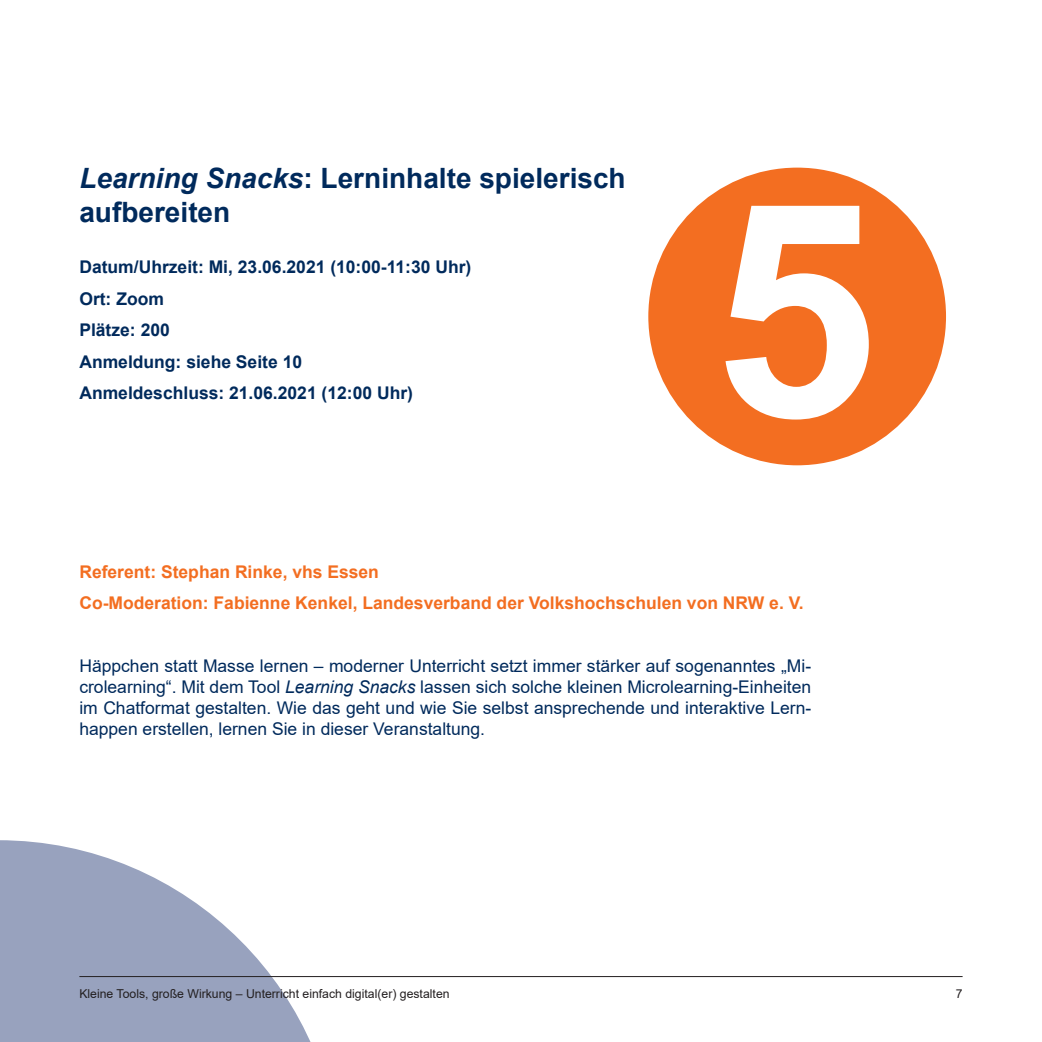
<style>
.page{position:relative;width:1042px;height:1042px;background:#fff}
.page>*{position:absolute;margin:0;border:0;box-sizing:border-box;transform-origin:0 0}
.t1{font:700 28px/33.6px "Arial";color:#002a5c}
.Fließtext_Blocksatz{font:17.5px/21px "Arial";color:#002a5c;text-align:justify}
.Fließtext_Blocksatz-2{font:700 17.5px "Arial";color:#002a5c}
.Fließtext_Blocksatz-3{font:700 17.5px "Arial";color:#f36e21}
.t2{font:12.25px "Arial";color:#231f20}
.s1{font-style:italic}
</style>
<div class="page">
<svg style="left:0;top:840px;width:340px;height:202px;fill:#98a2be"></svg>
<hr style="left:79px;top:976px;width:883px;height:1px;background:#231f20">
<div style="left:648px;top:168px;width:298px;height:297px;background:#f36e21;border-radius:50%"></div>
<svg style="left:725px;top:206px;width:144px;height:213px"></svg>
<p class="t1" style="left:79px;top:162px;width:548px"><span class="s1">Learning Snacks</span>: Lerninhalte spielerisch aufbereiten</p>
<p class="Fließtext_Blocksatz-2" style="left:79px;top:255px;width:393px">Datum/Uhrzeit: Mi, 23.06.2021 (10:00-11:30 Uhr)</p>
<p class="Fließtext_Blocksatz-2" style="left:79px;top:286px;width:86px">Ort: Zoom</p>
<p class="Fließtext_Blocksatz-2" style="left:79px;top:318px;width:92px">Plätze: 200</p>
<p class="Fließtext_Blocksatz-2" style="left:79px;top:349px;width:224px">Anmeldung: siehe Seite 10</p>
<p class="Fließtext_Blocksatz-2" style="left:79px;top:381px;width:335px">Anmeldeschluss: 21.06.2021 (12:00 Uhr)</p>
<p class="Fließtext_Blocksatz-3" style="left:79px;top:559px;width:301px">Referent: Stephan Rinke, vhs Essen</p>
<p class="Fließtext_Blocksatz-3" style="left:79px;top:591px;width:726px">Co-Moderation: Fabienne Kenkel, Landesverband der Volkshochschulen von NRW e. V.</p>
<p class="Fließtext_Blocksatz" style="left:79px;top:655px;width:733px">Häppchen statt Masse lernen – moderner Unterricht setzt immer stärker auf sogenanntes „Mi&shy;crolearning“. Mit dem Tool <span class="s1">Learning Snacks</span> lassen sich solche kleinen Microlearning-Einheiten im Chatformat gestalten. Wie das geht und wie Sie selbst ansprechende und interaktive Lern&shy;happen erstellen, lernen Sie in dieser Veranstaltung.</p>
<p class="t2" style="left:79px;top:985px;width:372px">Kleine Tools, große Wirkung – Unterricht einfach digital(er) gestalten</p>
<p class="t2" style="left:956px;top:985px;width:8px">7</p>
</div>
